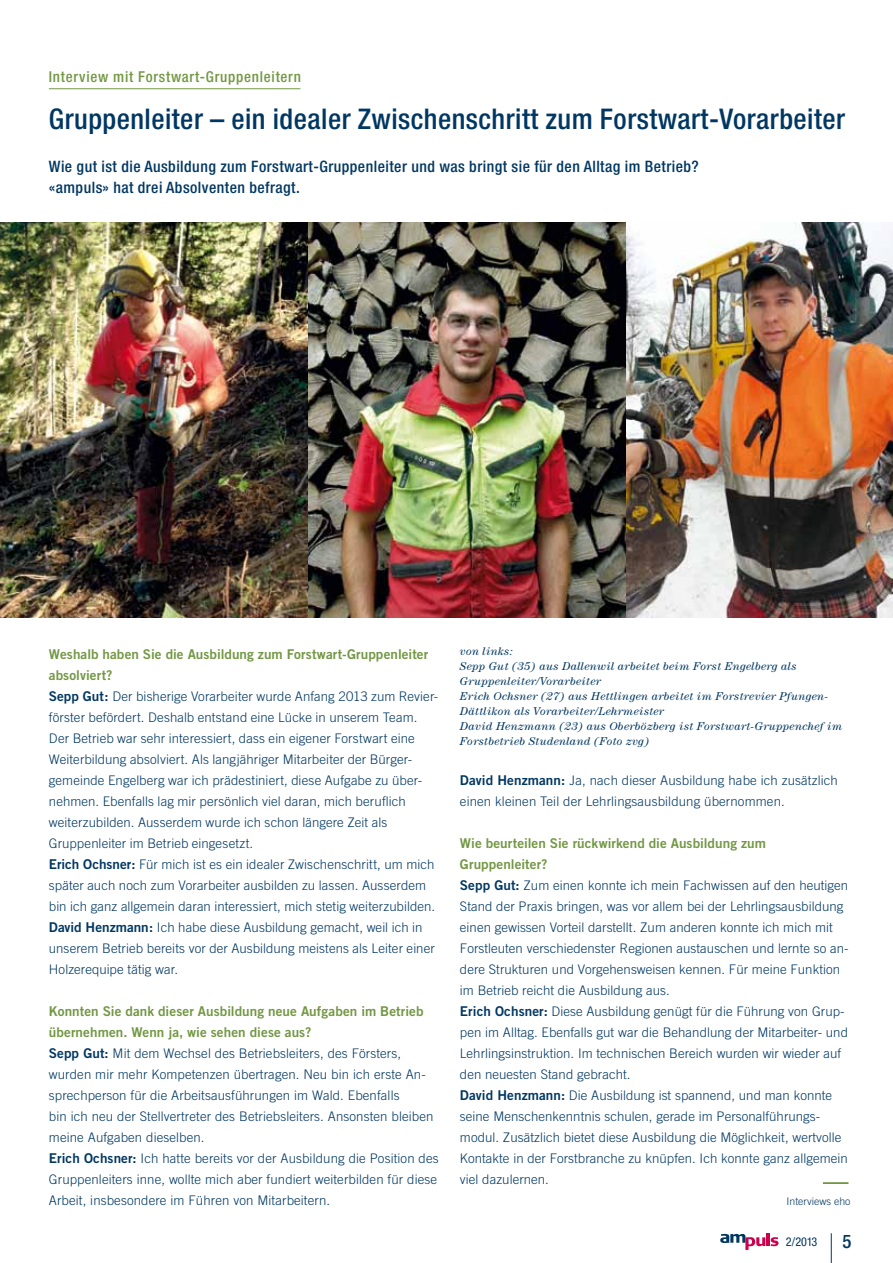
<style>
.page{position:relative;width:893px;height:1263px;background:#fff}
.page>*{position:absolute;margin:0;border:0;box-sizing:border-box;transform-origin:0 0}
.t1{font:500 condensed 28.5px "Helvetica Neue";letter-spacing:.015em;color:#003762}
.t2{font:500 condensed 18.75px "Helvetica Neue";color:#003762}
.t3{font:500 condensed 15.75px/21px "Helvetica Neue";letter-spacing:.03em;color:#003762}
.t4{font:500 condensed 15px "Helvetica Neue";letter-spacing:.05em;color:#729743}
.t5{font:13.5px/21px "Trade Gothic Bold Two";letter-spacing:.005em;color:#729743}
.t6{font:300 13.2px/21px "Trade Gothic";letter-spacing:.005em;color:#003762}
.t7{font:condensed 12.15px "Helvetica Neue";color:#003762}
.t8{font:italic 11.25px/15px "Century";letter-spacing:.025em;color:#003762}
.t9{font:300 10.5px "Trade Gothic";letter-spacing:.005em;color:#003762}
.s1{font-family:"Trade Gothic Bold Two";font-weight:400;font-size:13.5px}
</style>
<div class="page">
<svg style="left:720px;top:1234px;width:45px;height:16px"></svg>
<hr style="left:766px;top:1233px;width:4px;height:13px;background:#cd004b">
<svg style="left:771px;top:1237px;width:7px;height:9px"></svg>
<hr style="left:831px;top:1233px;width:1px;height:30px;background:#003762">
<hr style="left:49px;top:88px;width:251px;height:1px;background:#729743">
<hr style="left:823px;top:1182px;width:25px;height:2px;background:#729743">
<img style="left:626px;top:222px;width:267px;height:396px">
<img style="left:0;top:222px;width:626px;height:396px">
<p class="t4" style="left:49px;top:68px;width:254px">Interview mit Forstwart-Gruppenleitern</p>
<h1 class="t1" style="left:49px;top:102px;width:798px">Gruppenleiter – ein idealer Zwischenschritt zum Forstwart-Vorarbeiter</h1>
<p class="t3" style="left:49px;top:156px;width:651px">Wie gut ist die Ausbildung zum Forstwart-Gruppenleiter und was bringt sie für den Alltag im Betrieb? «ampuls» hat drei Absolventen befragt.</p>
<p class="t5" style="left:49px;top:643px;width:381px">Weshalb haben Sie die Ausbildung zum Forstwart-Gruppenleiter absolviert?</p>
<p class="t6" style="left:49px;top:686px;width:390px"><span class="s1">Sepp Gut:</span> Der bisherige Vorarbeiter wurde Anfang 2013 zum Revier&shy;förster befördert. Deshalb entstand eine Lücke in unserem Team.<br>Der Betrieb war sehr interessiert, dass ein eigener Forstwart eine Weiterbildung absolviert. Als langjähriger Mitarbeiter der Bürger&shy;gemeinde Engelberg war ich prädestiniert, diese Aufgabe zu über&shy;nehmen. Ebenfalls lag mir persönlich viel daran, mich beruflich weiterzubilden. Ausserdem wurde ich schon längere Zeit als Gruppenleiter im Betrieb eingesetzt.<br><span class="s1">Erich Ochsner:</span> Für mich ist es ein idealer Zwischenschritt, um mich später auch noch zum Vorarbeiter ausbilden zu lassen. Ausserdem bin ich ganz allgemein daran interessiert, mich stetig weiterzubilden.<br><span class="s1">David Henzmann:</span> Ich habe diese Ausbildung gemacht, weil ich in unserem Betrieb bereits vor der Ausbildung meistens als Leiter einer Holzerequipe tätig war.</p>
<p class="t5" style="left:49px;top:1000px;width:376px">Konnten Sie dank dieser Ausbildung neue Aufgaben im Betrieb übernehmen. Wenn ja, wie sehen diese aus?</p>
<p class="t6" style="left:49px;top:1043px;width:391px"><span class="s1">Sepp Gut:</span> Mit dem Wechsel des Betriebsleiters, des Försters, wurden mir mehr Kompetenzen übertragen. Neu bin ich erste An&shy;sprechperson für die Arbeitsausführungen im Wald. Ebenfalls<br>bin ich neu der Stellvertreter des Betriebsleiters. Ansonsten bleiben meine Aufgaben dieselben.<br><span class="s1">Erich Ochsner:</span> Ich hatte bereits vor der Ausbildung die Position des Gruppenleiters inne, wollte mich aber fundiert weiterbilden für diese Arbeit, insbesondere im Führen von Mitarbeitern.</p>
<p class="t8" style="left:460px;top:643px;width:384px">von links:<br>Sepp Gut (35) aus Dallenwil arbeitet beim Forst Engelberg als Gruppenleiter/Vorarbeiter<br>Erich Ochsner (27) aus Hettlingen arbeitet im Forstrevier Pfungen-Dättlikon als Vorarbeiter/Lehrmeister<br>David Henzmann (23) aus Oberbözberg ist Forstwart-Gruppenchef im Forstbetrieb Studenland (Foto zvg)</p>
<p class="t6" style="left:460px;top:769px;width:379px"><span class="s1">David Henzmann:</span> Ja, nach dieser Ausbildung habe ich zusätzlich einen kleinen Teil der Lehrlingsausbildung übernommen.</p>
<p class="t5" style="left:460px;top:832px;width:307px">Wie beurteilen Sie rückwirkend die Ausbildung zum<br>Gruppenleiter?</p>
<p class="t6" style="left:460px;top:874px;width:390px"><span class="s1">Sepp Gut:</span> Zum einen konnte ich mein Fachwissen auf den heutigen Stand der Praxis bringen, was vor allem bei der Lehrlingsausbildung einen gewissen Vorteil darstellt. Zum anderen konnte ich mich mit Forstleuten verschiedenster Regionen austauschen und lernte so an&shy;dere Strukturen und Vorgehensweisen kennen. Für meine Funktion im Betrieb reicht die Ausbildung aus.<br><span class="s1">Erich Ochsner:</span> Diese Ausbildung genügt für die Führung von Grup&shy;pen im Alltag. Ebenfalls gut war die Behandlung der Mitarbeiter- und Lehrlingsinstruktion. Im technischen Bereich wurden wir wieder auf den neuesten Stand gebracht.<br><span class="s1">David Henzmann:</span> Die Ausbildung ist spannend, und man konnte seine Menschenkenntnis schulen, gerade im Personalführungs&shy;modul. Zusätzlich bietet diese Ausbildung die Möglichkeit, wertvolle Kontakte in der Forstbranche zu knüpfen. Ich konnte ganz allgemein viel dazulernen.</p>
<p class="t9" style="left:786px;top:1194px;width:65px">Interviews eho</p>
<p class="t7" style="left:786px;top:1234px;width:33px">2/2013</p>
<h2 class="t2" style="left:843px;top:1230px;width:10px">5</h2>
</div>
